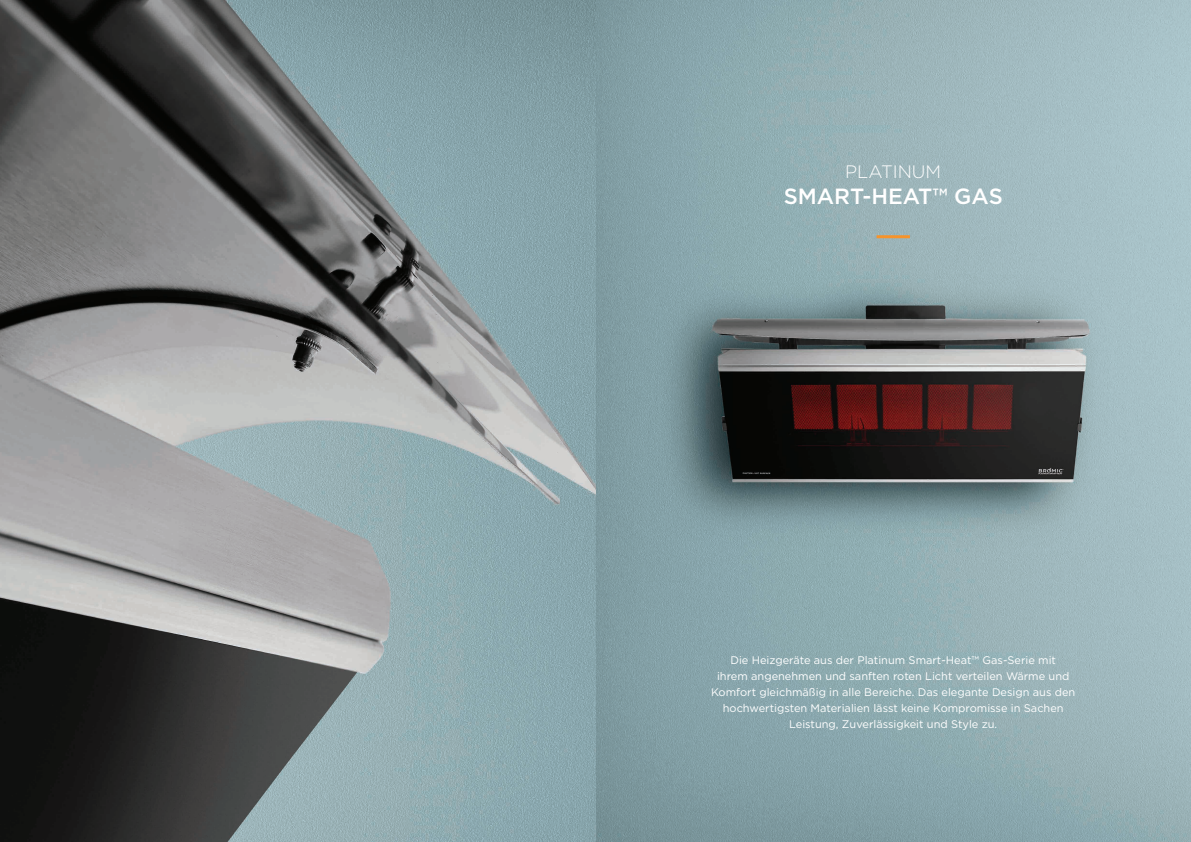
<style>
.page{position:relative;width:1191px;height:842px;background:#fff}
.page>*{position:absolute;margin:0;border:0;box-sizing:border-box;transform-origin:0 0}
.t1{font:500 22px "Gotham";color:#fff}
.t2{font:300 18px "Gotham";color:#fff}
.t3{font:11px/16px "Gotham";color:#fff;text-align:center}
</style>
<div class="page">
<img style="left:0;top:0;width:1191px;height:842px">
<hr style="left:876px;top:235px;width:34px;height:3px;background:#f7932a">
<h2 class="t2" style="left:845px;top:160px;width:97px">PLATINUM</h2>
<h1 class="t1" style="left:783px;top:182px;width:220px">SMART-HEAT™ GAS</h1>
<p class="t3" style="left:711px;top:652px;width:366px">Die Heizgeräte aus der Platinum Smart-Heat™ Gas-Serie mit<br>ihrem angenehmen und sanften roten Licht verteilen Wärme und Komfort gleichmäßig in alle Bereiche. Das elegante Design aus den hochwertigsten Materialien lässt keine Kompromisse in Sachen Leistung, Zuverlässigkeit und Style zu.</p>
</div>
